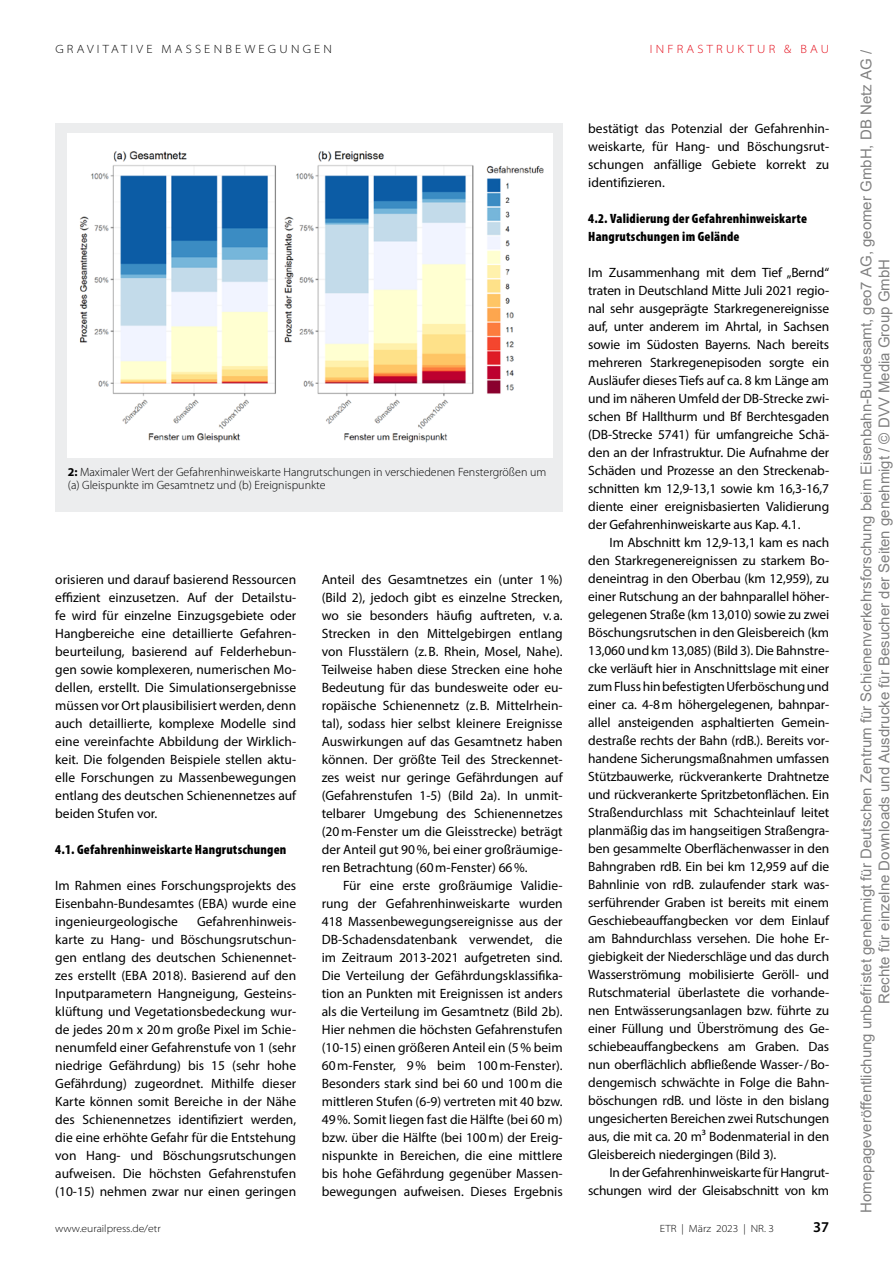
<style>
.page{position:relative;width:893px;height:1263px;background:#fff}
.page>*{position:absolute;margin:0;border:0;box-sizing:border-box;transform-origin:0 0}
.t1{font:15px/18px "Arial";color:rgb(0 0 0/.5);text-align:center}
.t2{font:600 15px "Myriad Pro";color:#000}
.t3{font:13.5px/18px "Myriad Pro";color:#000;text-align:justify}
.t4{font:900 condensed 13.5px/18px "Myriad Pro";letter-spacing:.015em;color:#000}
.t5{font:13.5px/18px "Myriad Pro";letter-spacing:-.02em;color:#000;text-align:right}
.t6{font:300 12px/13.5px "Myriad Pro";color:#000}
.t7{font:300 semi-expanded 12px "Myriad Pro";letter-spacing:.27em;color:#000}
.t8{font:300 semi-expanded 12px "Myriad Pro";letter-spacing:.27em;color:#e30613}
.t9{font:300 semi-expanded 10.5px "Myriad Pro";color:#000}
.s1{font-weight:700}
</style>
<div class="page">
<div style="left:55px;top:123px;width:508px;height:389px;background:#ecedee"></div>
<div style="left:67px;top:134px;width:486px;height:324px;background:#fff"></div>
<img style="left:79px;top:151px;width:465px;height:292px">
<p class="t7" style="left:55px;top:42px;width:278px">GRAVITATIVE MASSENBEWEGUNGEN</p>
<p class="t8" style="left:650px;top:42px;width:181px">INFRASTRUKTUR &amp; BAU</p>
<p class="t6" style="left:68px;top:465px;width:480px"><span class="s1">2:</span> Maximaler Wert der Gefahrenhinweiskarte Hangrutschungen in verschiedenen Fenstergrößen um (a) Gleispunkte im Gesamtnetz und (b) Ereignispunkte</p>
<p class="t3" style="left:55px;top:570px;width:242px">orisieren und darauf basierend Ressourcen effizient einzusetzen. Auf der Detailstu&shy;fe wird für einzelne Einzugsgebiete oder Hangbereiche eine detaillierte Gefahren&shy;beurteilung, basierend auf Felderhebun&shy;gen sowie komplexeren, numerischen Mo&shy;dellen, erstellt. Die Simulationsergebnisse müssen vor Ort plausibilisiert werden, denn auch detaillierte, komplexe Modelle sind eine vereinfachte Abbildung der Wirklich&shy;keit. Die folgenden Beispiele stellen aktu&shy;elle Forschungen zu Massenbewegungen entlang des deutschen Schienennetzes auf beiden Stufen vor.</p>
<p class="t4" style="left:55px;top:840px;width:233px">4.1. Gefahrenhinweiskarte Hangrutschungen</p>
<p class="t3" style="left:55px;top:876px;width:242px">Im Rahmen eines Forschungsprojekts des Eisenbahn-Bundesamtes (EBA) wurde eine ingenieurgeologische</p>
<p class="t3" style="left:55px;top:912px;width:242px;text-indent:142px">Gefahrenhinweis&shy;karte zu Hang- und Böschungsrutschun&shy;gen entlang des deutschen Schienennet&shy;zes erstellt (EBA 2018). Basierend auf den Inputparametern Hangneigung, Gesteins&shy;klüftung und Vegetationsbedeckung wur&shy;de jedes 20m x 20m große Pixel im Schie&shy;nenumfeld einer Gefahrenstufe von 1 (sehr niedrige Gefährdung) bis 15 (sehr hohe Gefährdung) zugeordnet. Mithilfe dieser Karte können somit Bereiche in der Nähe des Schienennetzes identifiziert werden, die eine erhöhte Gefahr für die Entstehung von Hang- und Böschungsrutschungen aufweisen. Die höchsten Gefahrenstufen (10-15) nehmen zwar nur einen geringen</p>
<p class="t3" style="left:322px;top:570px;width:242px">Anteil des Gesamtnetzes ein (unter 1%) (Bild 2), jedoch gibt es einzelne Strecken, wo sie besonders häufig auftreten, v. a.<br>Strecken in den Mittelgebirgen entlang von Flusstälern (z.B. Rhein, Mosel, Nahe).<br>Teilweise haben diese Strecken eine hohe Bedeutung für das bundesweite oder eu&shy;ropäische Schienennetz (z.B. Mittelrhein&shy;tal), sodass hier selbst kleinere Ereignisse Auswirkungen auf das Gesamtnetz haben können. Der größte Teil des Streckennet&shy;zes weist nur geringe Gefährdungen auf (Gefahrenstufen 1-5) (Bild 2a). In unmit&shy;telbarer Umgebung des Schienennetzes (20m-Fenster um die Gleisstrecke) beträgt der Anteil gut 90%, bei einer großräumige&shy;ren Betrachtung (60m-Fenster) 66%.</p>
<p class="t3" style="left:322px;top:876px;width:242px;text-indent:21px">Für eine erste großräumige Validie&shy;rung der Gefahrenhinweiskarte wurden 418 Massenbewegungsereignisse aus der DB-Schadensdatenbank verwendet, die im Zeitraum 2013-2021 aufgetreten sind.<br>Die Verteilung der Gefährdungsklassifika&shy;tion an Punkten mit Ereignissen ist anders als die Verteilung im Gesamtnetz (Bild 2b).<br>Hier nehmen die höchsten Gefahrenstufen (10-15) einen größeren Anteil ein (5% beim 60m-Fenster, 9% beim 100m-Fenster).<br>Besonders stark sind bei 60 und 100m die mittleren Stufen (6-9) vertreten mit 40 bzw.<br>49%. Somit liegen fast die Hälfte (bei 60 m) bzw. über die Hälfte (bei 100m) der Ereig&shy;nispunkte in Bereichen, die eine mittlere bis hohe Gefährdung gegenüber Massen&shy;bewegungen aufweisen. Dieses Ergebnis</p>
<p class="t3" style="left:588px;top:120px;width:242px">bestätigt das Potenzial der Gefahrenhin&shy;weiskarte, für Hang- und Böschungsrut&shy;schungen anfällige Gebiete korrekt zu identifizieren.</p>
<p class="t4" style="left:588px;top:210px;width:220px">4.2. Validierung der Gefahrenhinweiskarte<br>Hangrutschungen im Gelände</p>
<p class="t3" style="left:588px;top:264px;width:242px">Im Zusammenhang mit dem Tief „Bernd“ traten in Deutschland Mitte Juli 2021 regio&shy;nal sehr ausgeprägte Starkregenereignisse auf, unter anderem im Ahrtal, in Sachsen sowie im Südosten Bayerns. Nach bereits mehreren Starkregenepisoden sorgte ein Ausläufer dieses Tiefs auf ca. 8 km Länge am und im näheren Umfeld der DB-Strecke zwi&shy;schen Bf Hallthurm und Bf Berchtesgaden (DB-Strecke 5741) für umfangreiche Schä&shy;den an der Infrastruktur. Die Aufnahme der Schäden und Prozesse an den Streckenab&shy;schnitten km 12,9-13,1 sowie km 16,3-16,7 diente einer ereignisbasierten Validierung der Gefahrenhinweiskarte aus Kap. 4.1.</p>
<p class="t3" style="left:588px;top:534px;width:242px;text-indent:21px">Im Abschnitt km 12,9-13,1 kam es nach den Starkregenereignissen zu starkem Bo&shy;deneintrag in den Oberbau (km 12,959), zu einer Rutschung an der bahnparallel höher&shy;gelegenen Straße (km 13,010) sowie zu zwei Böschungsrutschen in den Gleisbereich (km 13,060 und km 13,085) (Bild 3). Die Bahnstre&shy;cke verläuft hier in Anschnittslage mit einer zum Fluss hin befestigten Uferböschung und einer ca. 4-8m höhergelegenen, bahnpar&shy;allel ansteigenden asphaltierten Gemein&shy;destraße rechts der Bahn (rdB.). Bereits vor&shy;handene Sicherungsmaßnahmen umfassen Stützbauwerke, rückverankerte Drahtnetze und rückverankerte Spritzbetonflächen. Ein Straßendurchlass mit Schachteinlauf leitet planmäßig das im hangseitigen Straßengra&shy;ben gesammelte Oberflächenwasser in den Bahngraben rdB. Ein bei km 12,959 auf die Bahnlinie von rdB. zulaufender stark was&shy;serführender Graben ist bereits mit einem Geschiebeauffangbecken vor dem Einlauf am Bahndurchlass versehen. Die hohe Er&shy;giebigkeit der Niederschläge und das durch Wasserströmung mobilisierte Geröll- und Rutschmaterial überlastete die vorhande&shy;nen Entwässerungsanlagen bzw. führte zu einer Füllung und Überströmung des Ge&shy;schiebeauffangbeckens am Graben. Das nun oberflächlich abfließende Wasser-/Bo&shy;dengemisch schwächte in Folge die Bahn&shy;böschungen rdB. und löste in den bislang ungesicherten Bereichen zwei Rutschungen aus, die mit ca. 20 m³ Bodenmaterial in den Gleisbereich niedergingen (Bild 3).</p>
<p class="t5" style="left:588px;top:1163px;width:242px">In der Gefahrenhinweiskarte für Hangrut&shy;schungen wird der Gleisabschnitt von km</p>
<p class="t9" style="left:55px;top:1222px;width:107px">www.eurailpress.de/etr</p>
<p class="t9" style="left:660px;top:1222px;width:116px">ETR | März 2023 | NR. 3</p>
<p class="t2" style="left:813px;top:1217px;width:18px">37</p>
<p class="t1" style="left:857px;top:1213px;width:1164px;rotate:-90deg">Homepageveröffentlichung unbefristet genehmigt für Deutschen Zentrum für Schienenverkehrsforschung beim Eisenbahn-Bundesamt, geo7 AG, geomer GmbH, DB Netz AG /<br>Rechte für einzelne Downloads und Ausdrucke für Besucher der Seiten genehmigt / © DVV Media Group GmbH</p>
</div>
